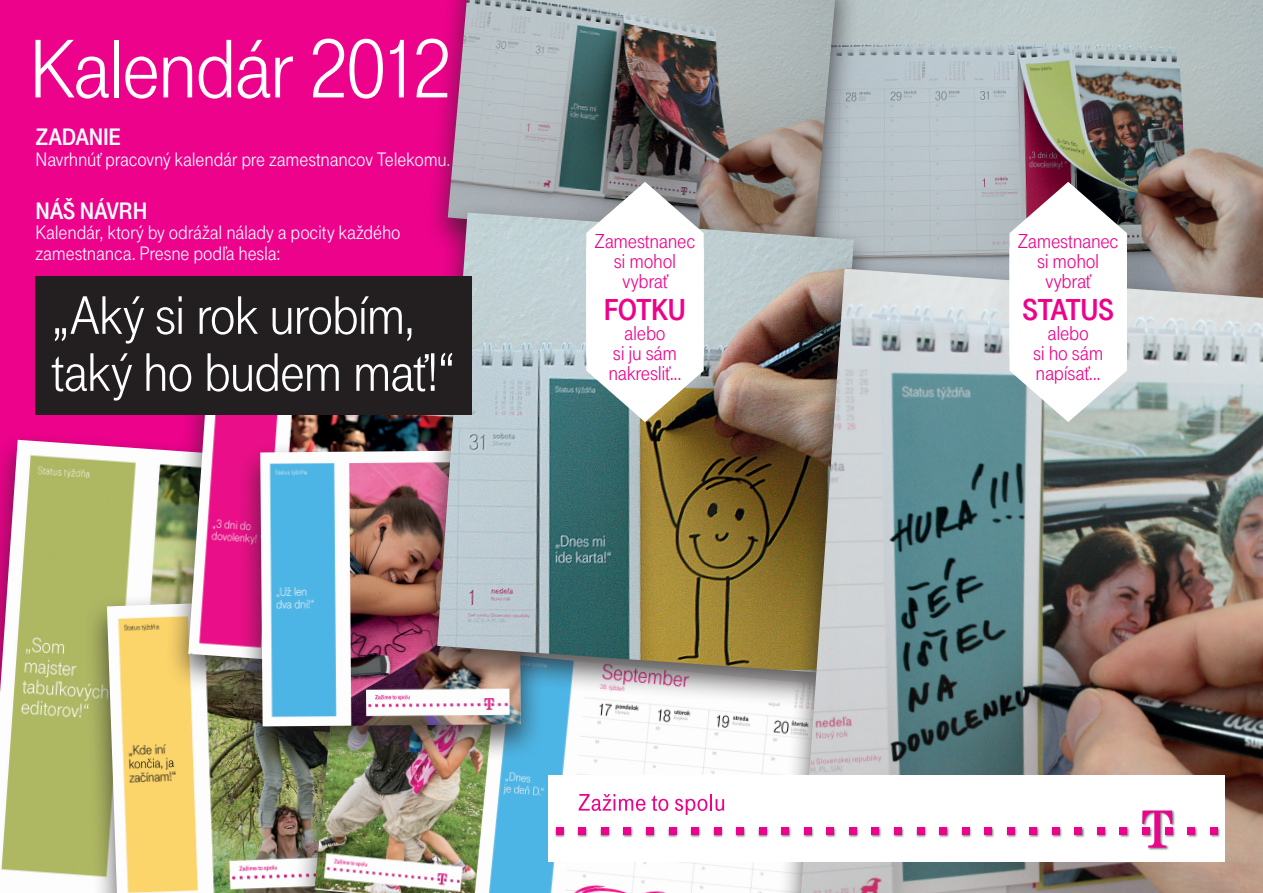
<style>
.page{position:relative;width:1263px;height:893px;background:#fff}
.page>*{position:absolute;margin:0;border:0;box-sizing:border-box;transform-origin:0 0}
.t1{font:86.25px "Tele Grotesk Norm";letter-spacing:-.03em;color:#fff}
.t2{font:56.25px/57px "Tele Grotesk Norm";letter-spacing:-.025em;color:#fff}
.t3{font:31.5px "Tele Grotesk Fett";letter-spacing:-.02em;color:#ed028c}
.t4{font:24.75px "Tele Grotesk Fett";letter-spacing:-.01em;color:#fff}
.t5{font:21px/20.2px "Tele Grotesk Norm";letter-spacing:-.015em;color:#ed028c;text-align:center}
.t6{font:20.25px/20.2px "Tele Grotesk Norm";letter-spacing:-.01em;color:#fff}
</style>
<div class="page">
<div style="left:0;top:0;width:511px;height:893px;background:#ed028c"></div>
<img style="left:859px;top:0;width:404px;height:258px">
<div style="left:425px;top:0;width:434px;height:285px;background:#231f20;opacity:.75"></div>
<img style="left:448px;top:0;width:387px;height:202px">
<img style="left:0;top:440px;width:165px;height:453px">
<div style="left:84px;top:585px;width:354px;height:308px;background:#231f20;opacity:.75"></div>
<img style="left:107px;top:596px;width:185px;height:297px">
<img style="left:315px;top:708px;width:462px;height:185px">
<div style="left:165px;top:380px;width:314px;height:327px;background:#231f20;opacity:.75"></div>
<img style="left:188px;top:415px;width:226px;height:256px">
<div style="left:236px;top:439px;width:308px;height:324px;background:#231f20;opacity:.75"></div>
<img style="left:260px;top:450px;width:261px;height:276px">
<div style="left:414px;top:202px;width:463px;height:506px;background:#231f20;opacity:.75"></div>
<img style="left:437px;top:213px;width:417px;height:460px">
<div style="left:777px;top:258px;width:486px;height:635px;background:#231f20;opacity:.75"></div>
<img style="left:801px;top:269px;width:462px;height:624px">
<div style="left:36px;top:276px;width:436px;height:139px;background:#231f20"></div>
<svg style="left:586px;top:182px;width:118px;height:240px"></svg>
<svg style="left:1009px;top:182px;width:118px;height:240px"></svg>
<div style="left:549px;top:775px;width:676px;height:86px;background:#fff"></div>
<img style="left:555px;top:809px;width:665px;height:41px">
<div style="left:556px;top:828px;width:8px;height:7px;background:#ed028c"></div>
<div style="left:579px;top:828px;width:7px;height:7px;background:#ed028c"></div>
<div style="left:601px;top:828px;width:8px;height:7px;background:#ed028c"></div>
<div style="left:624px;top:828px;width:7px;height:7px;background:#ed028c"></div>
<div style="left:646px;top:828px;width:8px;height:7px;background:#ed028c"></div>
<div style="left:669px;top:828px;width:7px;height:7px;background:#ed028c"></div>
<div style="left:691px;top:828px;width:8px;height:7px;background:#ed028c"></div>
<div style="left:714px;top:828px;width:7px;height:7px;background:#ed028c"></div>
<div style="left:736px;top:828px;width:8px;height:7px;background:#ed028c"></div>
<div style="left:759px;top:828px;width:7px;height:7px;background:#ed028c"></div>
<div style="left:781px;top:828px;width:8px;height:7px;background:#ed028c"></div>
<div style="left:804px;top:828px;width:7px;height:7px;background:#ed028c"></div>
<div style="left:827px;top:828px;width:7px;height:7px;background:#ed028c"></div>
<div style="left:849px;top:828px;width:8px;height:7px;background:#ed028c"></div>
<div style="left:872px;top:828px;width:7px;height:7px;background:#ed028c"></div>
<div style="left:894px;top:828px;width:8px;height:7px;background:#ed028c"></div>
<div style="left:917px;top:828px;width:7px;height:7px;background:#ed028c"></div>
<div style="left:939px;top:828px;width:8px;height:7px;background:#ed028c"></div>
<div style="left:962px;top:828px;width:7px;height:7px;background:#ed028c"></div>
<div style="left:984px;top:828px;width:8px;height:7px;background:#ed028c"></div>
<div style="left:1007px;top:828px;width:7px;height:7px;background:#ed028c"></div>
<div style="left:1029px;top:828px;width:8px;height:7px;background:#ed028c"></div>
<div style="left:1052px;top:828px;width:7px;height:7px;background:#ed028c"></div>
<div style="left:1074px;top:828px;width:8px;height:7px;background:#ed028c"></div>
<div style="left:1097px;top:828px;width:8px;height:7px;background:#ed028c"></div>
<div style="left:1120px;top:828px;width:7px;height:7px;background:#ed028c"></div>
<svg style="left:1142px;top:811px;width:30px;height:37px"></svg>
<div style="left:1165px;top:828px;width:7px;height:7px;background:#ed028c"></div>
<div style="left:1187px;top:828px;width:8px;height:7px;background:#ed028c"></div>
<div style="left:1210px;top:828px;width:7px;height:7px;background:#ed028c"></div>
<svg style="left:579px;top:794px;width:66px;height:17px"></svg>
<svg style="left:651px;top:795px;width:17px;height:16px"></svg>
<svg style="left:675px;top:794px;width:49px;height:21px"></svg>
<h1 class="t1" style="left:29px;top:21px;width:425px">Kalendár 2012</h1>
<p class="t4" style="left:36px;top:123px;width:87px">ZADANIE</p>
<p class="t6" style="left:36px;top:149px;width:417px">Navrhnúť pracovný kalendár pre zamestnancov Telekomu.</p>
<p class="t4" style="left:36px;top:197px;width:113px">NÁŠ NÁVRH</p>
<p class="t6" style="left:36px;top:223px;width:367px">Kalendár, ktorý by odrážal nálady a pocity každého zamestnanca. Presne podľa hesla:</p>
<h2 class="t2" style="left:52px;top:288px;width:405px">„Aký si rok urobím, taký ho budem mať!“</h2>
<p class="t5" style="left:595px;top:231px;width:102px">Zamestnanec si mohol vybrať</p>
<h3 class="t3" style="left:604px;top:292px;width:84px">FOTKU</h3>
<p class="t5" style="left:608px;top:323px;width:75px">alebo<br>si ju sám nakresliť...</p>
<p class="t5" style="left:1018px;top:231px;width:102px">Zamestnanec si mohol vybrať</p>
<h3 class="t3" style="left:1022px;top:292px;width:94px">STATUS</h3>
<p class="t5" style="left:1033px;top:323px;width:72px">alebo<br>si ho sám napísať...</p>
</div>
